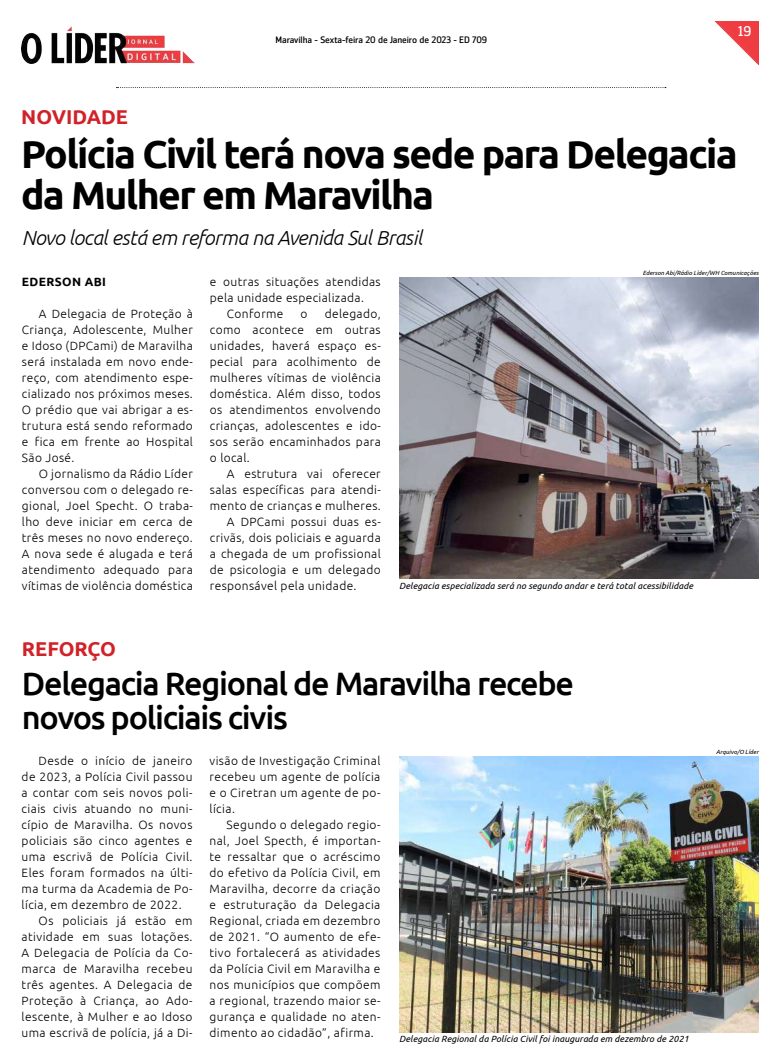
<style>
.page{position:relative;width:780px;height:1063px;background:#fff}
.page>*{position:absolute;margin:0;border:0;box-sizing:border-box;transform-origin:0 0}
.t1{font:700 39px/41px "Ubuntu";letter-spacing:-.04em;color:#000}
.t2{font:500 32.4px/34.6px "Ubuntu";letter-spacing:-.04em;color:#000}
.t3{font:italic 300 20.3px "Ubuntu";letter-spacing:-.02em;color:#000}
.t4{font:700 20px "Ubuntu";color:#d22229}
.t5{font:14px "Zemestro Std";color:#fff}
.t6{font:300 12px/16px "Ubuntu";letter-spacing:.035em;color:#000;text-align:justify}
.t7{font:700 12px "Ubuntu";letter-spacing:.03em;color:#000}
.t8{font:9.3px "Zemestro Std";letter-spacing:-.01em;color:#000}
.t9{font:italic 9px "Ubuntu";letter-spacing:.01em;color:#000}
.t10{font:italic 6px "Ubuntu";letter-spacing:.01em;color:#000}
</style>
<div class="page">
<img style="left:714px;top:21px;width:44px;height:44px">
<img style="left:22px;top:26px;width:172px;height:38px">
<svg style="left:116px;top:87px;width:550px;height:1px"></svg>
<img style="left:399px;top:277px;width:359px;height:301px">
<img style="left:399px;top:756px;width:359px;height:277px">
<p class="t8" style="left:275px;top:34px;width:213px">Maravilha - Sexta-feira 20 de Janeiro de 2023 - ED 709</p>
<p class="t5" style="left:738px;top:23px;width:15px">19</p>
<h3 class="t4" style="left:21px;top:105px;width:108px">NOVIDADE</h3>
<h1 class="t1" style="left:21px;top:133px;width:717px">Polícia Civil terá nova sede para Delegacia da Mulher em Maravilha</h1>
<h3 class="t3" style="left:22px;top:225px;width:402px">Novo local está em reforma na Avenida Sul Brasil</h3>
<p class="t7" style="left:22px;top:275px;width:85px">EDERSON ABI</p>
<p class="t6" style="left:22px;top:306px;width:172px;text-indent:17px">A Delegacia de Proteção à Criança, Adolescente, Mulher e Idoso (DPCami) de Maravilha será instalada em novo ende&shy;reço, com atendimento espe&shy;cializado nos próximos meses.<br>O prédio que vai abrigar a es&shy;trutura está sendo reformado e fica em frente ao Hospital São José.</p>
<p class="t6" style="left:22px;top:466px;width:172px;text-indent:17px">O jornalismo da Rádio Líder conversou com o delegado re&shy;gional, Joel Specht. O traba&shy;lho deve iniciar em cerca de três meses no novo endereço.<br>A nova sede é alugada e terá atendimento adequado para vítimas de violência doméstica</p>
<p class="t10" style="left:642px;top:269px;width:117px">Ederson Abi/Rádio Líder/WH Comunicações</p>
<p class="t6" style="left:210px;top:274px;width:172px">e outras situações atendidas</p>
<p class="t6" style="left:210px;top:290px;width:156px">pela unidade especializada.</p>
<p class="t6" style="left:227px;top:306px;width:58px">Conforme</p>
<p class="t6" style="left:300px;top:306px;width:8px">o</p>
<p class="t6" style="left:210px;top:306px;width:172px;text-indent:115px">delegado, como acontece em outras unidades, haverá espaço es&shy;pecial para acolhimento de mulheres vítimas de violência doméstica. Além disso, todos os atendimentos envolvendo crianças, adolescentes e ido&shy;sos serão encaminhados para o local.</p>
<p class="t6" style="left:227px;top:466px;width:155px">A estrutura vai oferecer</p>
<p class="t6" style="left:210px;top:482px;width:172px">salas específicas para atendi-</p>
<p class="t6" style="left:210px;top:498px;width:172px">mento de crianças e mulheres.</p>
<p class="t6" style="left:227px;top:514px;width:155px">A DPCami possui duas es-</p>
<p class="t6" style="left:210px;top:530px;width:172px">crivãs, dois policiais e aguarda</p>
<p class="t6" style="left:210px;top:546px;width:172px">a chegada de um profissional</p>
<p class="t6" style="left:210px;top:562px;width:172px">de psicologia e um delegado</p>
<p class="t6" style="left:210px;top:578px;width:148px">responsável pela unidade.</p>
<p class="t9" style="left:399px;top:581px;width:295px">Delegacia especializada será no segundo andar e terá total acessibilidade</p>
<h3 class="t4" style="left:22px;top:637px;width:95px">REFORÇO</h3>
<h2 class="t2" style="left:22px;top:665px;width:553px">Delegacia Regional de Maravilha recebe novos policiais civis</h2>
<p class="t6" style="left:39px;top:753px;width:155px">Desde o início de janeiro</p>
<p class="t6" style="left:22px;top:769px;width:172px">de 2023, a Polícia Civil passou</p>
<p class="t6" style="left:22px;top:785px;width:172px">a contar com seis novos poli-</p>
<p class="t6" style="left:22px;top:801px;width:172px">ciais civis atuando no muni-</p>
<p class="t6" style="left:22px;top:817px;width:172px">cípio de Maravilha. Os novos</p>
<p class="t6" style="left:22px;top:833px;width:172px">policiais são cinco agentes e</p>
<p class="t6" style="left:22px;top:849px;width:172px">uma escrivã de Polícia Civil.</p>
<p class="t6" style="left:22px;top:865px;width:172px">Eles foram formados na últi-</p>
<p class="t6" style="left:22px;top:881px;width:172px">ma turma da Academia de Po-</p>
<p class="t6" style="left:22px;top:897px;width:162px">lícia, em dezembro de 2022.</p>
<p class="t6" style="left:39px;top:913px;width:155px">Os policiais já estão em</p>
<p class="t6" style="left:22px;top:929px;width:172px">atividade em suas lotações.</p>
<p class="t6" style="left:22px;top:945px;width:172px">A Delegacia de Polícia da Co-</p>
<p class="t6" style="left:22px;top:961px;width:172px">marca de Maravilha recebeu</p>
<p class="t6" style="left:22px;top:977px;width:172px">três agentes. A Delegacia de</p>
<p class="t6" style="left:22px;top:993px;width:172px">Proteção à Criança, ao Ado-</p>
<p class="t6" style="left:22px;top:1009px;width:172px">lescente, à Mulher e ao Idoso</p>
<p class="t6" style="left:22px;top:1025px;width:172px">uma escrivã de polícia, já a Di-</p>
<p class="t6" style="left:209px;top:753px;width:172px">visão de Investigação Criminal recebeu um agente de polícia e o Ciretran um agente de po&shy;lícia.</p>
<p class="t6" style="left:209px;top:817px;width:172px;text-indent:17px">Segundo o delegado regio&shy;nal, Joel Specth, é importan&shy;te ressaltar que o acréscimo do efetivo da Polícia Civil, em Maravilha, decorre da criação e estruturação da Delegacia Regional, criada em dezembro de 2021. “O aumento de efe&shy;tivo fortalecerá as atividades da Polícia Civil em Maravilha e nos municípios que compõem a regional, trazendo maior se&shy;gurança e qualidade no aten&shy;dimento ao cidadão”, afirma.</p>
<p class="t9" style="left:399px;top:1033px;width:291px">Delegacia Regional da Polícia Civil foi inaugurada em dezembro de 2021</p>
<p class="t10" style="left:716px;top:748px;width:44px">Arquivo/O Líder</p>
</div>
